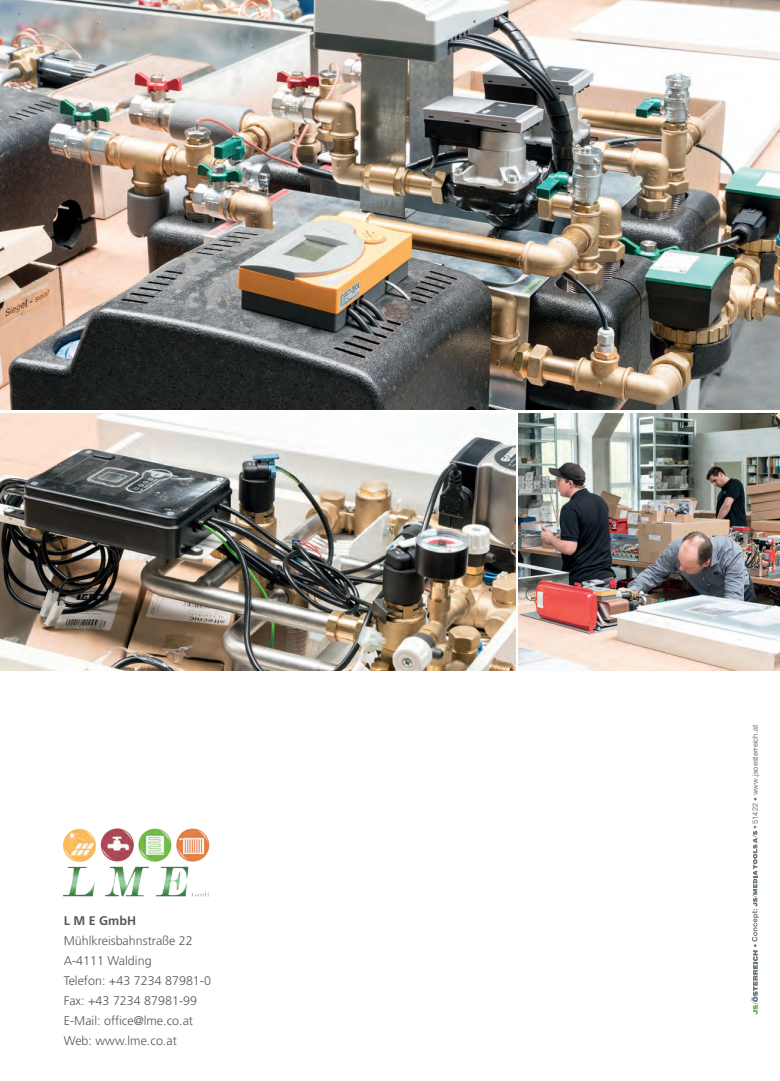
<style>
.page{position:relative;width:780px;height:1081px;background:#fff}
.page>*{position:absolute;margin:0;border:0;box-sizing:border-box;transform-origin:0 0}
.t1{font:300 12.5px/20px "Frutiger LT Std";color:#57585a}
.t2{font:700 12.5px "Frutiger LT Std";color:#57585a}
.t3{font:7.5px "Helvetica Neue LT Std";color:#6a757b}
.s1{color:#808285}
</style>
<div class="page">
<img style="left:0;top:413px;width:515px;height:257px">
<img style="left:518px;top:413px;width:262px;height:257px">
<img style="left:0;top:0;width:780px;height:410px">
<svg style="left:751px;top:831px;width:7px;height:183px"></svg>
<img style="left:63px;top:828px;width:147px;height:69px">
<p class="t2" style="left:64px;top:913px;width:74px">L M E GmbH</p>
<p class="t1" style="left:64px;top:931px;width:149px">Mühlkreisbahnstraße 22<br>A-4111 Walding<br>Telefon: +43 7234 87981-0<br>Fax: +43 7234 87981-99<br>E-Mail: office@lme.co.at<br>Web: www.lme.co.at</p>
<p class="t3" style="left:750px;top:829px;width:106px;rotate:-90deg"><span class="s1">•</span> 51422 • www.jsoesterreich.at</p>
</div>
